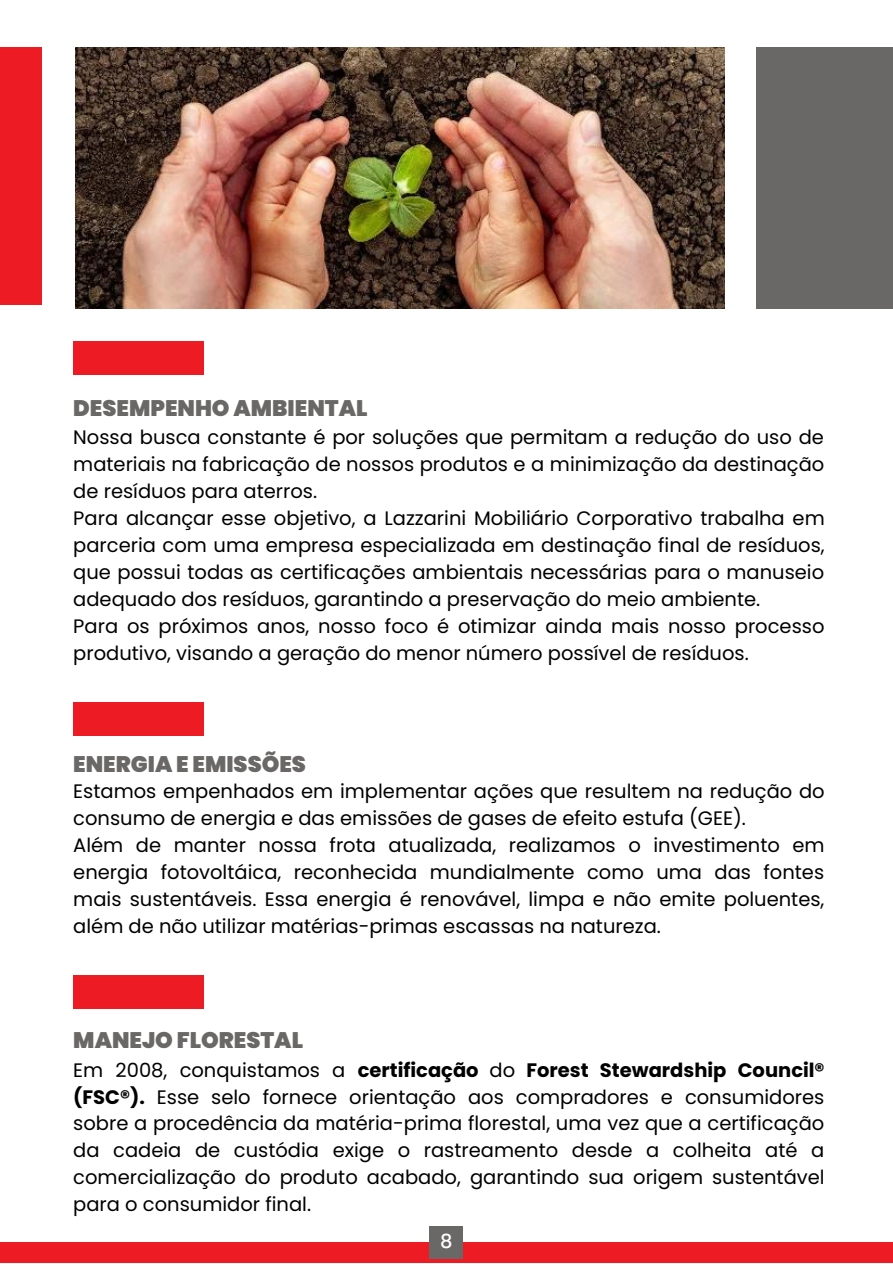
<style>
.page{position:relative;width:893px;height:1264px;background:#fff}
.page>*{position:absolute;margin:0;border:0;box-sizing:border-box;transform-origin:0 0}
.t1{font:900 22.5px "Poppins";color:#6a6867}
.t2{font:19.5px/27px "Poppins";color:#000;text-align:justify}
.t3{font:500 19.5px "Poppins";color:#fefefe}
.s1{font-weight:700}
</style>
<div class="page">
<div style="left:73px;top:341px;width:131px;height:34px;background:#ed1b23"></div>
<div style="left:0;top:47px;width:42px;height:257px;background:#ed1b23"></div>
<div style="left:0;top:1242px;width:892px;height:20px;background:#ed1b23"></div>
<div style="left:73px;top:702px;width:131px;height:33px;background:#ed1b23"></div>
<div style="left:73px;top:975px;width:131px;height:33px;background:#ed1b23"></div>
<div style="left:756px;top:47px;width:136px;height:261px;background:#6a6867"></div>
<img style="left:75px;top:47px;width:649px;height:261px">
<div style="left:430px;top:1226px;width:33px;height:32px;background:#6a6867"></div>
<p class="t1" style="left:73px;top:392px;width:296px">DESEMPENHO AMBIENTAL</p>
<p class="t2" style="left:73px;top:424px;width:752px">Nossa busca constante é por soluções que permitam a redução do uso de materiais na fabricação de nossos produtos e a minimização da destinação de resíduos para aterros.</p>
<p class="t2" style="left:73px;top:505px;width:753px">Para alcançar esse objetivo, a Lazzarini Mobiliário Corporativo trabalha em parceria com uma empresa especializada em destinação final de resíduos, que possui todas as certificações ambientais necessárias para o manuseio adequado dos resíduos, garantindo a preservação do meio ambiente.</p>
<p class="t2" style="left:73px;top:613px;width:752px">Para os próximos anos, nosso foco é otimizar ainda mais nosso processo produtivo, visando a geração do menor número possível de resíduos.</p>
<p class="t1" style="left:73px;top:748px;width:234px">ENERGIA E EMISSÕES</p>
<p class="t2" style="left:73px;top:778px;width:752px">Estamos empenhados em implementar ações que resultem na redução do consumo de energia e das emissões de gases de efeito estufa (GEE).</p>
<p class="t2" style="left:73px;top:832px;width:752px">Além de manter nossa frota atualizada, realizamos o investimento em energia fotovoltáica, reconhecida mundialmente como uma das fontes mais sustentáveis. Essa energia é renovável, limpa e não emite poluentes, além de não utilizar matérias-primas escassas na natureza.</p>
<p class="t1" style="left:73px;top:1024px;width:231px">MANEJO FLORESTAL</p>
<p class="t2" style="left:73px;top:1056px;width:752px">Em 2008, conquistamos a <span class="s1">certificação</span> do <span class="s1">Forest Stewardship Council® (FSC®).</span> Esse selo fornece orientação aos compradores e consumidores sobre a procedência da matéria-prima florestal, uma vez que a certificação da cadeia de custódia exige o rastreamento desde a colheita até a comercialização do produto acabado, garantindo sua origem sustentável para o consumidor final.</p>
<p class="t3" style="left:440px;top:1227px;width:14px">8</p>
</div>
